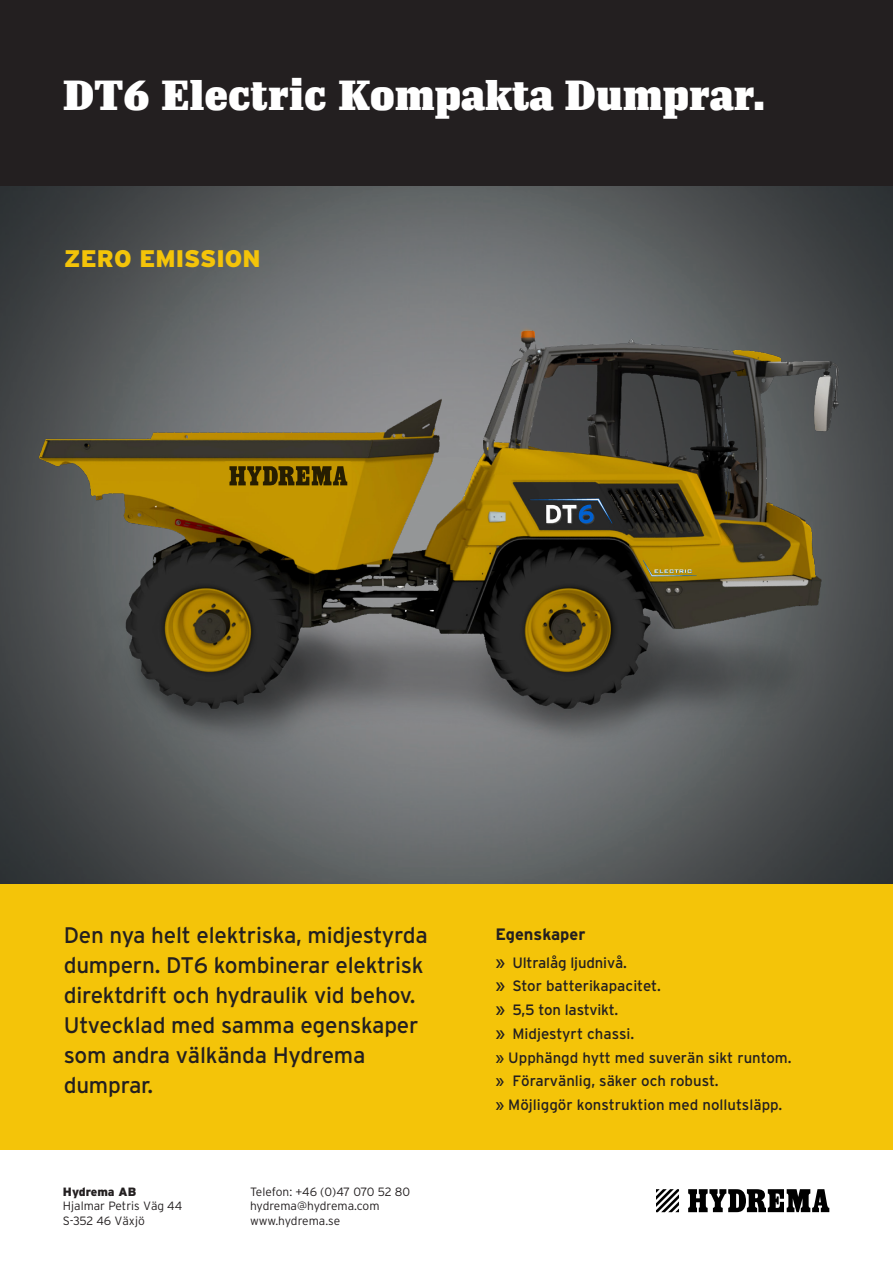
<style>
.page{position:relative;width:893px;height:1263px;background:#fff}
.page>*{position:absolute;margin:0;border:0;box-sizing:border-box;transform-origin:0 0}
.t1{font:42px "Impacto";color:#fff}
.t2{font:900 24px "Interstate";color:#f4c409}
.t3{font:22.5px/30px "Interstate";letter-spacing:-.01em;color:#231f20}
.t4{font:700 16.5px "Interstate";color:#231f20}
.t5{font:15px "Interstate";color:#231f20}
.t6{font:300 12px "Interstate";color:#231f20}
.t7{font:900 12px "Interstate";color:#231f20}
.s1{font-size:16.5px}
</style>
<div class="page">
<img style="left:0;top:186px;width:893px;height:698px">
<div style="left:0;top:884px;width:893px;height:266px;background:#f4c409"></div>
<svg style="left:656px;top:1189px;width:23px;height:23px"></svg>
<svg style="left:688px;top:1189px;width:141px;height:23px"></svg>
<div style="left:0;top:0;width:893px;height:186px;background:#231f20"></div>
<img style="left:0;top:297px;width:893px;height:558px">
<p class="t1" style="left:63px;top:71px;width:704px">DT6 Electric Kompakta Dumprar.</p>
<p class="t2" style="left:64px;top:245px;width:198px">ZERO EMISSION</p>
<p class="t3" style="left:64px;top:920px;width:365px">Den nya helt elektriska, midjestyrda</p>
<p class="t3" style="left:64px;top:950px;width:361px">dumpern. DT6 kombinerar elektrisk direktdrift och hydraulik vid behov.<br>Utvecklad med samma egenskaper som andra välkända Hydrema</p>
<p class="t3" style="left:64px;top:1070px;width:91px">dumprar.</p>
<p class="t7" style="left:63px;top:1185px;width:75px">Hydrema AB</p>
<p class="t6" style="left:63px;top:1199px;width:121px">Hjalmar Petris Väg 44</p>
<p class="t6" style="left:63px;top:1214px;width:83px">S-352 46 Växjö</p>
<p class="t6" style="left:250px;top:1185px;width:162px">Telefon: +46 (0)47 070 52 80</p>
<p class="t6" style="left:250px;top:1199px;width:131px">hydrema@hydrema.com</p>
<p class="t6" style="left:250px;top:1214px;width:92px">www.hydrema.se</p>
<p class="t4" style="left:495px;top:924px;width:92px">Egenskaper</p>
<p class="t5" style="left:495px;top:954px;width:133px"><span class="s1">»</span> Ultralåg ljudnivå.</p>
<p class="t5" style="left:495px;top:977px;width:167px"><span class="s1">»</span> Stor batterikapacitet.</p>
<p class="t5" style="left:495px;top:1001px;width:125px"><span class="s1">»</span> 5,5 ton lastvikt.</p>
<p class="t5" style="left:495px;top:1025px;width:140px"><span class="s1">»</span> Midjestyrt chassi.</p>
<p class="t5" style="left:495px;top:1049px;width:298px">» Upphängd hytt med suverän sikt runtom.</p>
<p class="t5" style="left:495px;top:1072px;width:225px">» Förarvänlig, säker och robust.</p>
<p class="t5" style="left:495px;top:1096px;width:289px">» Möjliggör konstruktion med nollutsläpp.</p>
</div>
